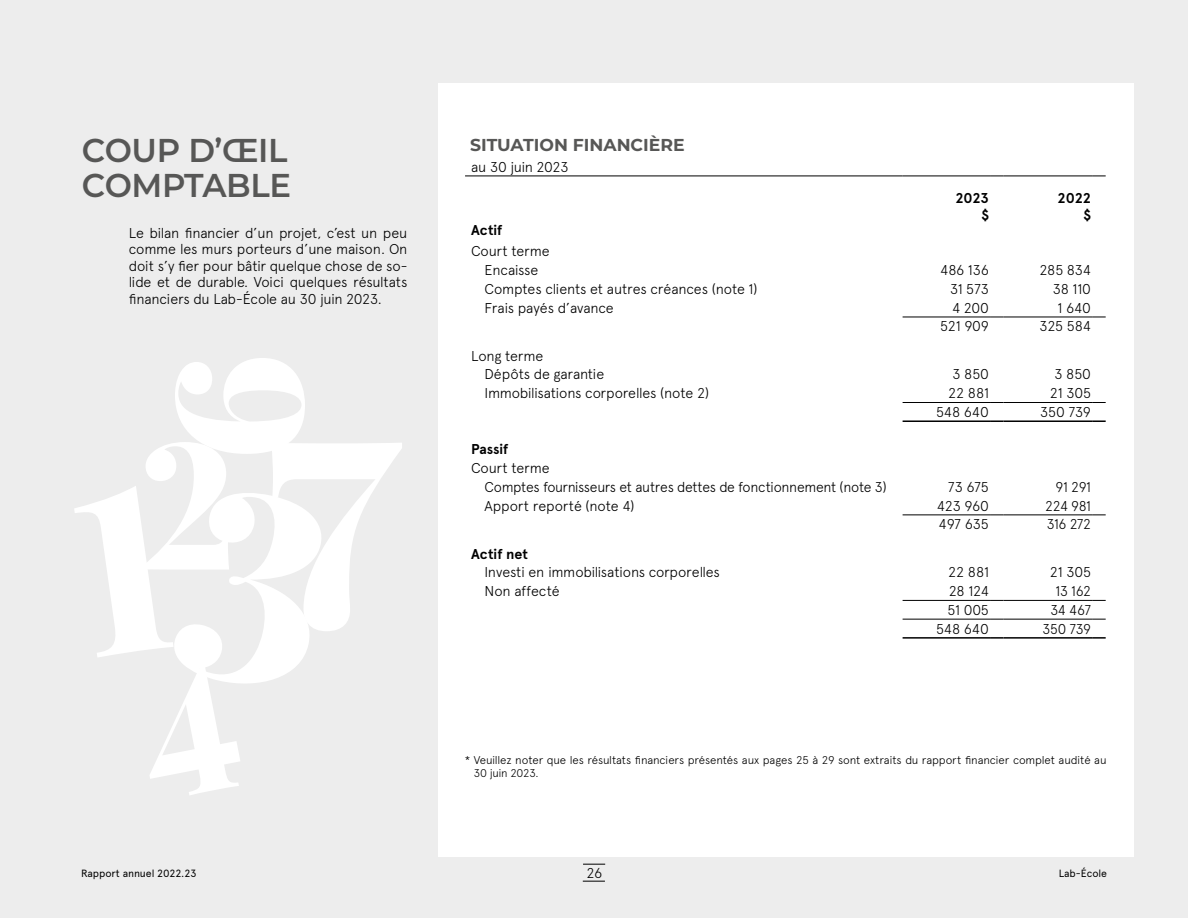
<style>
.page{position:relative;width:1188px;height:918px;background:#ededed}
.page>*{position:absolute;margin:0;border:0;box-sizing:border-box;transform-origin:0 0}
.t1{font:600 33px/35.2px "Montserrat";letter-spacing:-.01em;color:#575756}
.t2{font:700 17.25px "Montserrat";color:#575756}
.t3{font:300 14.25px/16.5px "Apercu";letter-spacing:-.015em;color:#000}
.t4{font:700 14.25px "Apercu";color:#000}
.t5{font:300 11.25px/13.5px "Apercu";letter-spacing:-.01em;color:#000}
.t6{font:10.5px "Apercu";letter-spacing:-.01em;color:#000}
</style>
<div class="page">
<svg style="left:583px;top:864px;width:22px;height:1px"></svg>
<svg style="left:583px;top:881px;width:22px;height:1px"></svg>
<div style="left:438px;top:83px;width:696px;height:773px;background:#fff"></div>
<hr style="left:465px;top:176px;width:438px;height:1px;background:#000">
<hr style="left:903px;top:176px;width:87px;height:1px;background:#000">
<svg style="left:990px;top:176px;width:14px;height:1px"></svg>
<hr style="left:1004px;top:176px;width:88px;height:1px;background:#000">
<svg style="left:1092px;top:176px;width:14px;height:1px"></svg>
<hr style="left:903px;top:317px;width:87px;height:1px;background:#000">
<svg style="left:990px;top:317px;width:14px;height:1px"></svg>
<hr style="left:1004px;top:317px;width:88px;height:1px;background:#000">
<svg style="left:1092px;top:317px;width:14px;height:1px"></svg>
<hr style="left:903px;top:515px;width:87px;height:1px;background:#000">
<svg style="left:990px;top:515px;width:14px;height:1px"></svg>
<hr style="left:1004px;top:515px;width:88px;height:1px;background:#000">
<svg style="left:1092px;top:515px;width:14px;height:1px"></svg>
<hr style="left:903px;top:600px;width:87px;height:1px;background:#000">
<svg style="left:990px;top:600px;width:14px;height:1px"></svg>
<hr style="left:1004px;top:600px;width:88px;height:1px;background:#000">
<svg style="left:1092px;top:600px;width:14px;height:1px"></svg>
<hr style="left:903px;top:402px;width:87px;height:1px;background:#000">
<svg style="left:990px;top:402px;width:14px;height:1px"></svg>
<hr style="left:1004px;top:402px;width:88px;height:1px;background:#000">
<svg style="left:1092px;top:402px;width:14px;height:1px"></svg>
<hr style="left:903px;top:420px;width:87px;height:2px;background:#000">
<svg style="left:990px;top:420px;width:14px;height:2px"></svg>
<hr style="left:1004px;top:420px;width:88px;height:2px;background:#000">
<svg style="left:1092px;top:420px;width:14px;height:2px"></svg>
<hr style="left:903px;top:619px;width:87px;height:1px;background:#000">
<svg style="left:990px;top:619px;width:14px;height:1px"></svg>
<hr style="left:1004px;top:619px;width:88px;height:1px;background:#000">
<svg style="left:1092px;top:619px;width:14px;height:1px"></svg>
<hr style="left:903px;top:637px;width:87px;height:2px;background:#000">
<svg style="left:990px;top:637px;width:14px;height:2px"></svg>
<hr style="left:1004px;top:637px;width:88px;height:2px;background:#000">
<svg style="left:1092px;top:637px;width:14px;height:2px"></svg>
<h1 class="t1" style="left:82px;top:131px;width:211px">COUP D’ŒIL<br>COMPTABLE</h1>
<p class="t3" style="left:129px;top:225px;width:280px;text-align:justify">Le bilan financier d’un projet, c’est un peu comme les murs porteurs d’une maison. On doit s’y fier pour bâtir quelque chose de so&shy;lide et de durable. Voici quelques résultats financiers du Lab-École au 30 juin 2023.</p>
<p class="t2" style="left:470px;top:133px;width:216px">SITUATION FINANCIÈRE</p>
<p class="t3" style="left:471px;top:158px;width:99px">au 30 juin 2023</p>
<p class="t4" style="left:471px;top:222px;width:33px">Actif</p>
<p class="t3" style="left:471px;top:242px;width:80px;line-height:18.8px;text-align:center">Court terme<br>Encaisse</p>
<p class="t4" style="left:955px;top:190px;width:35px">2023</p>
<p class="t4" style="left:1058px;top:190px;width:35px">2022</p>
<p class="t4" style="left:981px;top:207px;width:9px">$</p>
<p class="t4" style="left:1083px;top:207px;width:9px">$</p>
<p class="t3" style="left:940px;top:262px;width:50px">486 136</p>
<p class="t3" style="left:1039px;top:262px;width:53px">285 834</p>
<p class="t3" style="left:485px;top:281px;width:274px">Comptes clients et autres créances (note 1)</p>
<p class="t3" style="left:950px;top:281px;width:40px">31 573</p>
<p class="t3" style="left:1053px;top:281px;width:40px">38 110</p>
<p class="t3" style="left:485px;top:299px;width:131px">Frais payés d’avance</p>
<p class="t3" style="left:952px;top:299px;width:38px">4 200</p>
<p class="t3" style="left:1057px;top:299px;width:35px">1 640</p>
<p class="t3" style="left:940px;top:318px;width:50px">521 909</p>
<p class="t3" style="left:1039px;top:318px;width:53px">325 584</p>
<p class="t3" style="left:485px;top:346px;width:121px;line-height:18.8px;text-indent:-13px">Long terme<br>Dépôts de garantie</p>
<p class="t3" style="left:952px;top:366px;width:38px">3 850</p>
<p class="t3" style="left:1054px;top:366px;width:38px">3 850</p>
<p class="t3" style="left:485px;top:385px;width:226px">Immobilisations corporelles (note 2)</p>
<p class="t3" style="left:948px;top:385px;width:42px">22 881</p>
<p class="t3" style="left:1050px;top:385px;width:43px">21 305</p>
<p class="t3" style="left:936px;top:404px;width:54px">548 640</p>
<p class="t3" style="left:1040px;top:404px;width:52px">350 739</p>
<p class="t4" style="left:471px;top:441px;width:39px">Passif</p>
<p class="t3" style="left:485px;top:459px;width:404px;line-height:18.8px;text-indent:-14px">Court terme<br>Comptes fournisseurs et autres dettes de fonctionnement (note 3)</p>
<p class="t3" style="left:948px;top:478px;width:42px">73 675</p>
<p class="t3" style="left:1056px;top:478px;width:37px">91 291</p>
<p class="t3" style="left:485px;top:497px;width:152px">Apport reporté (note 4)</p>
<p class="t3" style="left:937px;top:497px;width:54px">423 960</p>
<p class="t3" style="left:1045px;top:497px;width:47px">224 981</p>
<p class="t3" style="left:939px;top:516px;width:52px">497 635</p>
<p class="t3" style="left:1047px;top:516px;width:46px">316 272</p>
<p class="t4" style="left:471px;top:545px;width:59px">Actif net</p>
<p class="t3" style="left:485px;top:564px;width:237px">Investi en immobilisations corporelles</p>
<p class="t3" style="left:948px;top:564px;width:42px">22 881</p>
<p class="t3" style="left:1050px;top:564px;width:43px">21 305</p>
<p class="t3" style="left:485px;top:583px;width:77px">Non affecté</p>
<p class="t3" style="left:949px;top:583px;width:42px">28 124</p>
<p class="t3" style="left:1056px;top:583px;width:37px">13 162</p>
<p class="t3" style="left:948px;top:601px;width:43px">51 005</p>
<p class="t3" style="left:1050px;top:601px;width:42px">34 467</p>
<p class="t3" style="left:936px;top:620px;width:54px">548 640</p>
<p class="t3" style="left:1043px;top:620px;width:50px">350 739</p>
<p class="t5" style="left:474px;top:753px;width:634px;text-indent:-9px">* Veuillez noter que les résultats financiers présentés aux pages 25 à 29 sont extraits du rapport financier complet audité au<br>30 juin 2023.</p>
<p class="t6" style="left:81px;top:867px;width:117px">Rapport annuel 2022.23</p>
<p class="t3" style="left:586px;top:864px;width:17px">26</p>
<p class="t6" style="left:1059px;top:867px;width:50px">Lab-École</p>
</div>
